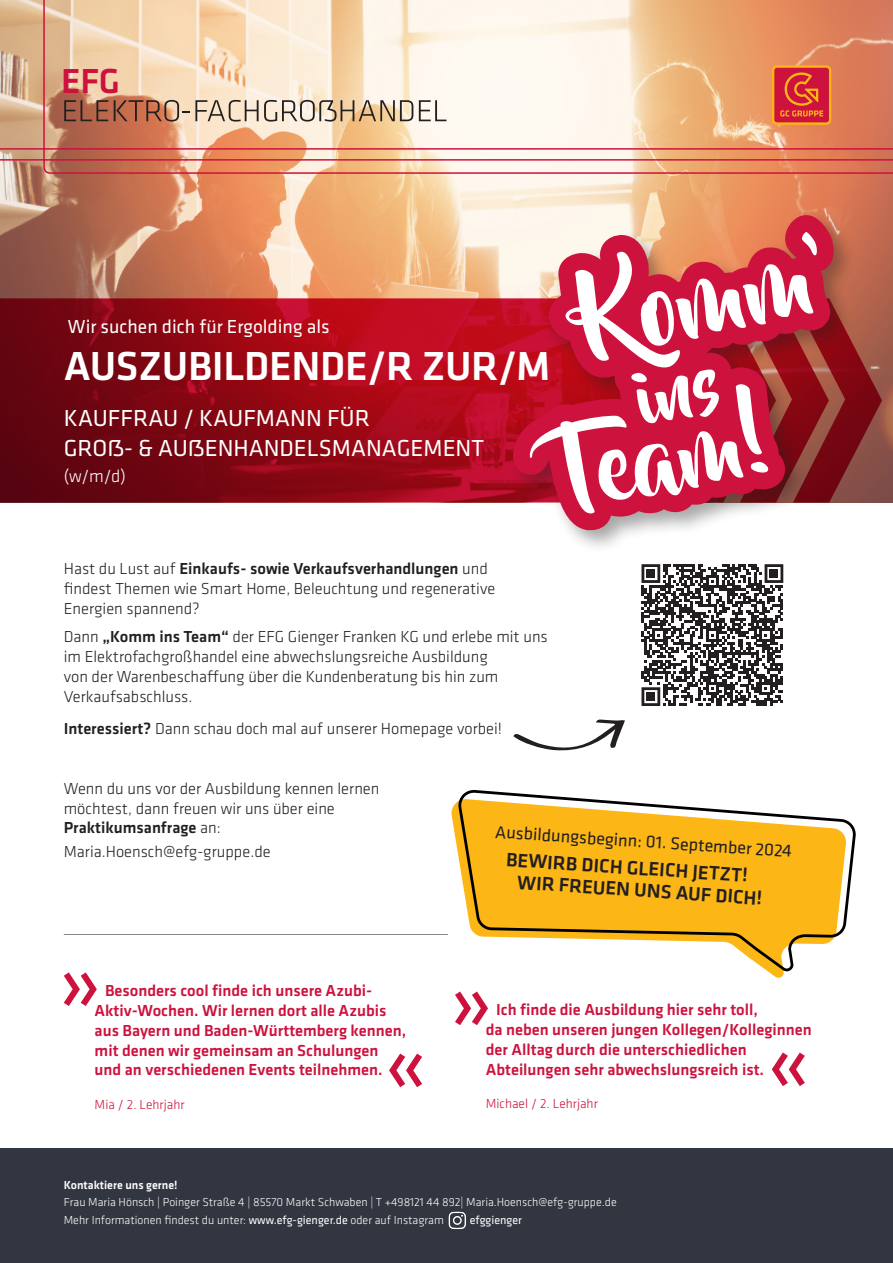
<style>
.page{position:relative;width:893px;height:1263px;background:#fff}
.page>*{position:absolute;margin:0;border:0;box-sizing:border-box;transform-origin:0 0}
.t1{font:500 42px "GC Klavika Fein";letter-spacing:-.01em;color:#fff}
.t2{font:500 34.35px "GC Klavika Head";color:#cd123d}
.t3{font:24px/30.6px "GC Klavika";color:#fff}
.Fließtext{font:500 19.95px/21.9px "GC Klavika Fein";color:#231f20}
.t4{font:19.5px "GC Klavika";color:#fff}
.Fließtext-2{font:18px "GC Klavika";color:#231f20}
.t5{font:300 18px "GC Klavika Fein";color:#fff}
.t6{font:300 16.5px/19.8px "GC Klavika Fein";color:#231f20}
.t7{font:500 16.5px/19.8px "GC Klavika Fein";color:#cd123d}
.t8{font:300 13.5px "GC Klavika Fein";color:#cd123d}
.t9{font:300 12px "GC Klavika Fein";color:#fff}
.t10{font:500 12px "GC Klavika Fein";color:#fff}
.t11{font:12px "GC Klavika";color:#fff}
.s1{font-weight:500}
.s2{font-family:"GC Klavika";font-weight:400}
</style>
<div class="page">
<div style="left:0;top:1149px;width:893px;height:114px;background:#323640"></div>
<img style="left:0;top:175px;width:893px;height:327px">
<svg style="left:0;top:0;width:893px;height:175px;background:#edc1a4"></svg>
<svg style="left:64px;top:100px;width:44px;height:21px"></svg>
<svg style="left:114px;top:100px;width:75px;height:22px;background:#b2785e"></svg>
<svg style="left:195px;top:100px;width:218px;height:22px;background:#c6b59e"></svg>
<svg style="left:419px;top:100px;width:27px;height:21px"></svg>
<svg style="left:0;top:298px;width:507px;height:204px;background:#900816"></svg>
<svg style="left:772px;top:65px;width:59px;height:60px"></svg>
<div style="left:774px;top:68px;width:55px;height:54px;background:#cd123d;border-radius:3px"></div>
<svg style="left:780px;top:72px;width:43px;height:45px"></svg>
<div style="left:507px;top:210px;width:350px;height:343px;background:#231f20;opacity:.4"></div>
<svg style="left:513px;top:215px;width:321px;height:316px"></svg>
<svg style="left:529px;top:231px;width:353px;height:286px"></svg>
<hr style="left:64px;top:934px;width:384px;height:1px;background:#323640">
<img style="left:448px;top:1211px;width:18px;height:18px">
<svg style="left:451px;top:801px;width:338px;height:177px"></svg>
<svg style="left:458px;top:789px;width:398px;height:182px;fill:#fcb615"></svg>
<svg style="left:772px;top:1052px;width:33px;height:34px"></svg>
<svg style="left:389px;top:1053px;width:33px;height:34px"></svg>
<svg style="left:455px;top:991px;width:33px;height:34px"></svg>
<svg style="left:64px;top:972px;width:33px;height:34px"></svg>
<svg style="left:513px;top:719px;width:112px;height:32px"></svg>
<svg style="left:641px;top:564px;width:142px;height:142px"></svg>
<div style="left:647px;top:569px;width:8px;height:9px;background:#231f20"></div>
<div style="left:770px;top:569px;width:8px;height:9px;background:#231f20"></div>
<div style="left:647px;top:693px;width:8px;height:8px;background:#231f20"></div>
<h2 class="t2" style="left:61px;top:56px;width:60px">EFG</h2>
<p class="t4" style="left:68px;top:314px;width:263px">Wir suchen dich für Ergolding als</p>
<p class="t1" style="left:64px;top:337px;width:488px">AUSZUBILDENDE/R ZUR/M</p>
<p class="t3" style="left:64px;top:402px;width:422px">KAUFFRAU / KAUFMANN FÜR<br>GROẞ- &amp; AUẞENHANDELSMANAGEMENT</p>
<p class="t5" style="left:64px;top:465px;width:64px">(w/m/d)</p>
<p class="t6" style="left:64px;top:559px;width:433px">Hast du Lust auf <span class="s1">Einkaufs- sowie Verkaufsverhandlungen</span> und findest Themen wie Smart Home, Beleuchtung und regenerative<br>Energien spannend?</p>
<p class="t6" style="left:64px;top:627px;width:485px">Dann <span class="s1">„Komm ins Team“</span> der EFG Gienger Franken KG und erlebe mit uns im Elektrofachgroßhandel eine abwechslungsreiche Ausbildung<br>von der Warenbeschaffung über die Kundenberatung bis hin zum Verkaufsabschluss.</p>
<p class="t6" style="left:64px;top:719px;width:440px"><span class="s1">Interessiert?</span> Dann schau doch mal auf unserer Homepage vorbei!</p>
<p class="t6" style="left:64px;top:778px;width:317px">Wenn du uns vor der Ausbildung kennen lernen möchtest, dann freuen wir uns über eine<br><span class="s1">Praktikumsanfrage</span> an:</p>
<p class="t6" style="left:64px;top:842px;width:208px">Maria.Hoensch@efg-gruppe.de</p>
<p class="t7" style="left:95px;top:980px;width:313px;text-indent:10px">Besonders cool finde ich unsere Azubi-Aktiv-Wochen. Wir lernen dort alle Azubis aus Bayern und Baden-Württemberg kennen, mit denen wir gemeinsam an Schulungen und an verschiedenen Events teilnehmen.</p>
<p class="t8" style="left:95px;top:1096px;width:92px">Mia / 2. Lehrjahr</p>
<p class="Fließtext-2" style="left:496px;top:819px;width:299px;rotate:4deg">Ausbildungsbeginn: 01. September 2024</p>
<p class="Fließtext" style="left:520px;top:848px;width:247px;text-indent:-13px;rotate:4deg">BEWIRB DICH GLEICH JETZT!<br>WIR FREUEN UNS AUF DICH!</p>
<p class="t7" style="left:486px;top:999px;width:327px;text-indent:10px">Ich finde die Ausbildung hier sehr toll,<br>da neben unseren jungen Kollegen/Kolleginnen der Alltag durch die unterschiedlichen Abteilungen sehr abwechslungsreich ist.</p>
<p class="t8" style="left:486px;top:1095px;width:114px">Michael / 2. Lehrjahr</p>
<p class="t10" style="left:64px;top:1177px;width:115px">Kontaktiere uns gerne!</p>
<p class="t9" style="left:64px;top:1194px;width:554px">Frau Maria Hönsch | Poinger Straße 4 | 85570 Markt Schwaben | T +498121 44 892| Maria.Hoensch@efg-gruppe.de</p>
<p class="t9" style="left:64px;top:1213px;width:382px">Mehr Informationen findest du unter: <span class="s2">www.efg-gienger.de</span> oder auf Instagram</p>
<p class="t11" style="left:470px;top:1212px;width:54px">efggienger</p>
</div>
